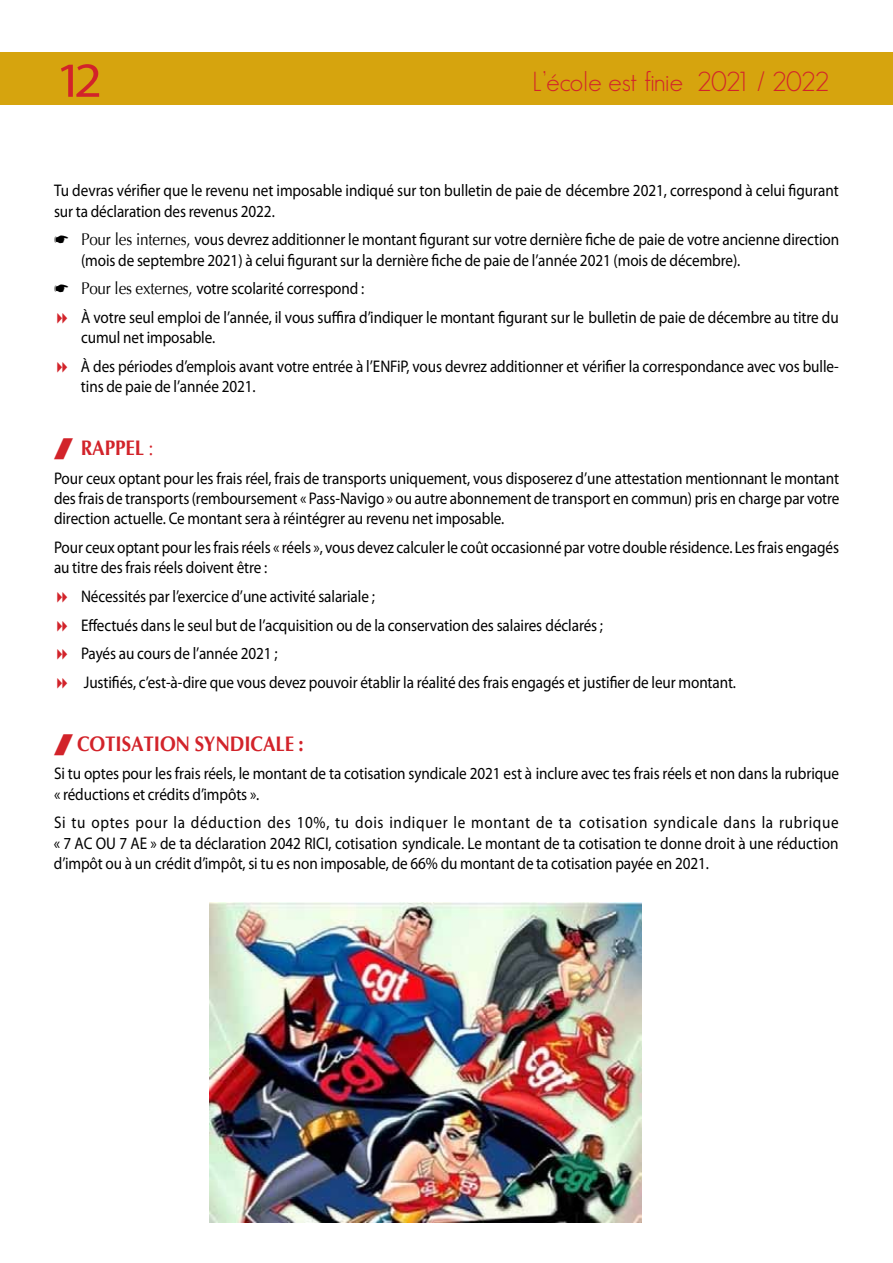
<style>
.page{position:relative;width:893px;height:1263px;background:#fff}
.page>*{position:absolute;margin:0;border:0;box-sizing:border-box;transform-origin:0 0}
.t1{font:49.35px "Myriad Pro";color:#d2232a;scale:1.11 1}
.t2{font:300 27px "Geosans";letter-spacing:-.025em;color:#d2232a}
.t3{font:700 21px "Optima";letter-spacing:-.01em;color:#d2232a;scale:.9 1}
.t4{font:21px "Optima";color:#d2232a;scale:.9 1}
.t5{font:16.8px/20.2px "Myriad Pro";letter-spacing:-.005em;color:#000;scale:.9 1}
.s1{font-family:"Optima"}
</style>
<div class="page">
<div style="left:0;top:52px;width:893px;height:53px;background:#d6a40e"></div>
<img style="left:210px;top:902px;width:432px;height:320px">
<h1 class="t1" style="left:55px;top:50px;width:44px">12</h1>
<h2 class="t2" style="left:532px;top:66px;width:298px">l’école est finie 2021 / 2022</h2>
<p class="t5" style="left:54px;top:180px;width:873px">Tu devras vérifier que le revenu net imposable indiqué sur ton bulletin de paie de décembre 2021, correspond à celui figurant sur ta déclaration des revenus 2022.</p>
<p class="t5" style="left:81px;top:229px;width:844px"><span class="s1">Pour les internes,</span> vous devrez additionner le montant figurant sur votre dernière fiche de paie de votre ancienne direction (mois de septembre 2021) à celui figurant sur la dernière fiche de paie de l’année 2021 (mois de décembre).</p>
<p class="t5" style="left:81px;top:274px;width:843px;line-height:28.8px"><span class="s1">Pour les externes,</span> votre scolarité correspond :<br>à votre seul emploi de l’année, il vous suffira d’indiquer le montant figurant sur le bulletin de paie de décembre au titre du</p>
<p class="t5" style="left:72px;top:323px;width:854px;line-height:28.8px;text-indent:9px">cumul net imposable.<br>À des périodes d’emplois avant votre entrée à l’ENFiP, vous devrez additionner et vérifier la correspondance avec vos bulle-</p>
<p class="t5" style="left:81px;top:376px;width:196px">tins de paie de l’année 2021.</p>
<p class="t3" style="left:81px;top:436px;width:26px">RAPPEL</p>
<p class="t4" style="left:149px;top:436px;width:7px">:</p>
<p class="t5" style="left:54px;top:468px;width:874px;text-align:justify">Pour ceux optant pour les frais réel, frais de transports uniquement, vous disposerez d’une attestation mentionnant le montant des frais de transports (remboursement « Pass-Navigo » ou autre abonnement de transport en commun) pris en charge par votre direction actuelle. Ce montant sera à réintégrer au revenu net imposable.</p>
<p class="t5" style="left:54px;top:537px;width:874px">Pour ceux optant pour les frais réels « réels », vous devez calculer le coût occasionné par votre double résidence. Les frais engagés au titre des frais réels doivent être :</p>
<p class="t5" style="left:81px;top:582px;width:729px;line-height:28.8px">Nécessités par l’exercice d’une activité salariale ;<br>Effectués dans le seul but de l’acquisition ou de la conservation des salaires déclarés ;<br>Payés au cours de l’année 2021 ;<br>Justifiés, c’est-à-dire que vous devez pouvoir établir la réalité des frais engagés et justifier de leur montant.</p>
<p class="t3" style="left:77px;top:731px;width:43px">COTISATI</p>
<p class="t3" style="left:160px;top:731px;width:75px">ON SYNDICALE</p>
<p class="t3" style="left:299px;top:731px;width:7px">:</p>
<p class="t5" style="left:54px;top:763px;width:874px">Si tu optes pour les frais réels, le montant de ta cotisation syndicale 2021 est à inclure avec tes frais réels et non dans la rubrique « réductions et crédits d’impôts ».</p>
<p class="t5" style="left:54px;top:812px;width:873px;text-align:justify">Si tu optes pour la déduction des 10%, tu dois indiquer le montant de ta cotisation syndicale dans la rubrique « 7 AC OU 7 AE » de ta déclaration 2042 RICI, cotisation syndicale. Le montant de ta cotisation te donne droit à une réduction d’impôt ou à un crédit d’impôt, si tu es non imposable, de 66% du montant de ta cotisation payée en 2021.</p>
</div>
